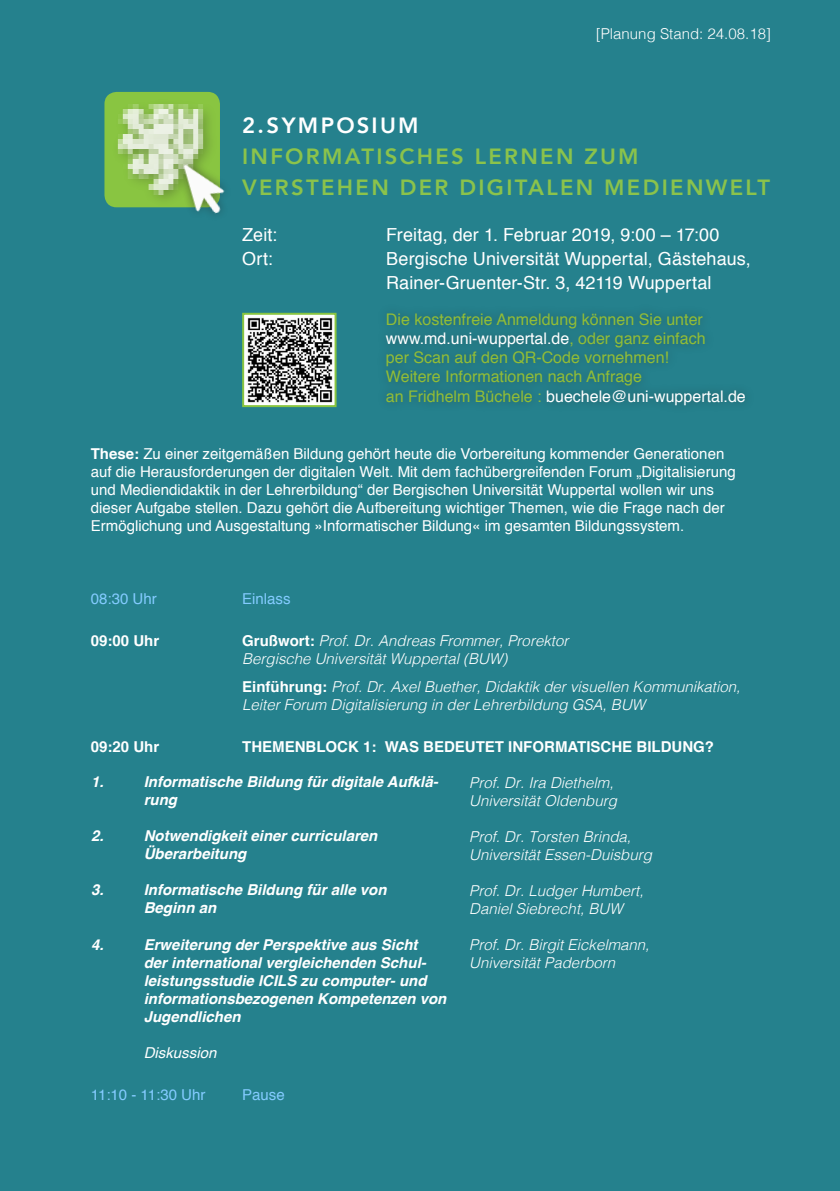
<style>
.page{position:relative;width:840px;height:1191px;background:#fff}
.page>*{position:absolute;margin:0;border:0;box-sizing:border-box;transform-origin:0 0}
.t1{font:800 22px "Avenir";letter-spacing:.105em;color:#8bc34b}
.t2{font:800 22px "Avenir";letter-spacing:.105em;color:#fff}
.t3{font:18px "Helvetica";letter-spacing:.005em;color:#fff}
.t4{font:16px "Helvetica";color:#92bd36}
.t5{font:16px "Helvetica";color:#fff}
.referenten{font:15px/18px "Helvetica";color:#fff}
.referenten-2{font:italic 700 15px/18px "Helvetica";color:#fff}
.Absatzformat_1{font:italic 300 15px "Helvetica";color:#fff}
.referenten-3{font:italic 300 15px "Helvetica";color:#fff}
.Absatzformat_1-2{font:700 15px "Helvetica";color:#fff}
.Absatzformat_1-3{font:15px "Helvetica";color:#83cbff}
.Absatzformat_1-4{font:300 15px "Helvetica";color:#fff}
.referenten-4{font:italic 15px "Helvetica";color:#fff}
.s1{color:#92bd36}
.s2{font-weight:700}
.s3{font-weight:700;font-style:normal}
</style>
<div class="page">
<div style="left:0;top:0;width:839px;height:1191px;background:#25818d"></div>
<div style="left:376px;top:302px;width:379px;height:113px;background:#247a86"></div>
<div style="left:112px;top:98px;width:106px;height:111px;background:#231f20;opacity:.39"></div>
<img style="left:104px;top:94px;width:115px;height:108px">
<svg style="left:172px;top:145px;width:48px;height:64px"></svg>
<img style="left:173px;top:153px;width:52px;height:61px">
<svg style="left:242px;top:312px;width:95px;height:96px;background:#8a9187"></svg>
<p class="Absatzformat_1-4" style="left:595px;top:21px;width:177px">[Planung Stand: 24.08.18]</p>
<p class="t2" style="left:242px;top:108px;width:178px">2.SYMPOSIUM</p>
<p class="t1" style="left:242px;top:139px;width:398px">INFORMATISCHES LERNEN ZUM</p>
<p class="t1" style="left:242px;top:170px;width:529px">VERSTEHEN DER DIGITALEN MEDIENWELT</p>
<p class="t3" style="left:242px;top:221px;width:37px">Zeit:</p>
<p class="t3" style="left:386px;top:221px;width:334px">Freitag, der 1. Februar 2019, 9:00 – 17:00</p>
<p class="t3" style="left:242px;top:245px;width:32px">Ort:</p>
<p class="t3" style="left:386px;top:245px;width:366px">Bergische Universität Wuppertal, Gästehaus,</p>
<p class="t3" style="left:386px;top:269px;width:326px">Rainer-Gruenter-Str. 3, 42119 Wuppertal</p>
<p class="t4" style="left:386px;top:307px;width:318px">Die kostenfreie Anmeldung können Sie unter</p>
<p class="t5" style="left:386px;top:326px;width:321px">www.md.uni-wuppertal.de<span class="s1">, oder ganz einfach</span></p>
<p class="t4" style="left:386px;top:345px;width:284px">per Scan auf den QR-Code vornehmen!</p>
<p class="t4" style="left:386px;top:364px;width:257px">Weitere Informationen nach Anfrage</p>
<p class="t5" style="left:386px;top:384px;width:361px"><span class="s1">an Fridhelm Büchele :</span> buechele@uni-wuppertal.de</p>
<p class="referenten" style="left:91px;top:445px;width:634px"><span class="s2">These:</span> Zu einer zeitgemäßen Bildung gehört heute die Vorbereitung kommender Generationen</p>
<p class="referenten" style="left:91px;top:463px;width:646px">auf die Herausforderungen der digitalen Welt. Mit dem fachübergreifenden Forum „Digitalisierung und Mediendidaktik in der Lehrerbildung“ der Bergischen Universität Wuppertal wollen wir uns dieser Aufgabe stellen. Dazu gehört die Aufbereitung wichtiger Themen, wie die Frage nach der</p>
<p class="referenten" style="left:91px;top:517px;width:594px">Ermöglichung und Ausgestaltung »Informatischer Bildung« im gesamten Bildungssystem.</p>
<p class="Absatzformat_1-3" style="left:91px;top:587px;width:67px">08:30 Uhr</p>
<p class="Absatzformat_1-2" style="left:91px;top:628px;width:70px">09:00 Uhr</p>
<p class="Absatzformat_1-2" style="left:91px;top:734px;width:70px">09:20 Uhr</p>
<p class="Absatzformat_1-3" style="left:242px;top:587px;width:50px">Einlass</p>
<p class="Absatzformat_1" style="left:242px;top:628px;width:327px"><span class="s3">Grußwort:</span> Prof. Dr. Andreas Frommer, Prorektor</p>
<p class="Absatzformat_1" style="left:242px;top:646px;width:267px">Bergische Universität Wuppertal (BUW)</p>
<p class="Absatzformat_1" style="left:242px;top:674px;width:499px"><span class="s3">Einführung:</span> Prof. Dr. Axel Buether, Didaktik der visuellen Kommunikation,</p>
<p class="Absatzformat_1" style="left:242px;top:692px;width:404px">Leiter Forum Digitalisierung in der Lehrerbildung GSA, BUW</p>
<p class="Absatzformat_1-2" style="left:242px;top:734px;width:473px">THEMENBLOCK 1: WAS BEDEUTET INFORMATISCHE BILDUNG?</p>
<p class="referenten-2" style="left:91px;top:773px;width:14px">1.</p>
<p class="referenten-2" style="left:91px;top:827px;width:14px">2.</p>
<p class="referenten-2" style="left:91px;top:881px;width:14px">3.</p>
<p class="referenten-2" style="left:91px;top:935px;width:14px">4.</p>
<p class="referenten-2" style="left:144px;top:773px;width:296px">Informatische Bildung für digitale Aufklä&shy;rung</p>
<p class="referenten-2" style="left:144px;top:827px;width:235px">Notwendigkeit einer curricularen</p>
<p class="referenten-2" style="left:144px;top:845px;width:104px">Überarbeitung</p>
<p class="referenten-2" style="left:144px;top:881px;width:244px">Informatische Bildung für alle von</p>
<p class="referenten-2" style="left:144px;top:899px;width:74px">Beginn an</p>
<p class="referenten-2" style="left:144px;top:935px;width:304px">Erweiterung der Perspektive aus Sicht<br>der international vergleichenden Schul&shy;leistungsstudie ICILS zu computer- und informationsbezogenen Kompetenzen von Jugendlichen</p>
<p class="referenten-4" style="left:144px;top:1040px;width:74px">Diskussion</p>
<p class="Absatzformat_1-3" style="left:91px;top:1083px;width:116px">11:10 - 11:30 Uhr</p>
<p class="Absatzformat_1-3" style="left:242px;top:1083px;width:44px">Pause</p>
<p class="referenten-3" style="left:469px;top:770px;width:146px">Prof. Dr. Ira Diethelm,</p>
<p class="referenten-3" style="left:469px;top:788px;width:149px">Universität Oldenburg</p>
<p class="referenten-3" style="left:469px;top:824px;width:163px">Prof. Dr. Torsten Brinda,</p>
<p class="referenten-3" style="left:469px;top:842px;width:184px">Universität Essen-Duisburg</p>
<p class="referenten-3" style="left:469px;top:878px;width:176px">Prof. Dr. Ludger Humbert,</p>
<p class="referenten-3" style="left:469px;top:896px;width:155px">Daniel Siebrecht, BUW</p>
<p class="referenten-3" style="left:469px;top:932px;width:182px">Prof. Dr. Birgit Eickelmann,</p>
<p class="referenten-3" style="left:469px;top:950px;width:147px">Universität Paderborn</p>
</div>
